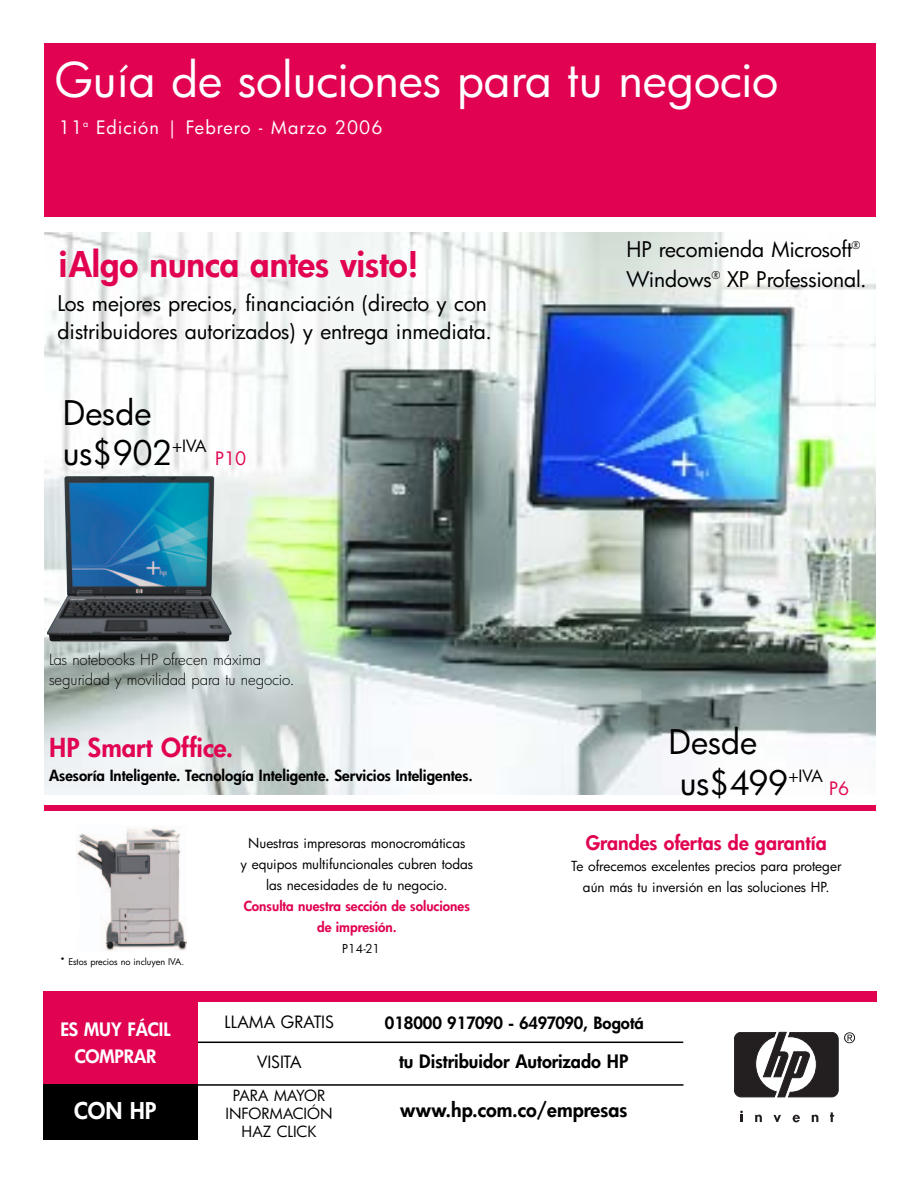
<style>
.page{position:relative;width:918px;height:1188px;background:#fff}
.page>*{position:absolute;margin:0;border:0;box-sizing:border-box;transform-origin:0 0}
.t1{font:46.5px "Futura";color:#fff}
.t2{font:800 34.5px "Futura";color:#e10352}
.t3{font:33px/40.5px "Futura";letter-spacing:-.01em;color:#000}
.t4{font:800 25.5px "Futura";color:#e10352}
.t5{font:800 22.5px "Futura";color:#fff}
.t6{font:21px/27.3px "Futura";letter-spacing:-.005em;color:#000}
.t7{font:800 19.5px "Futura";color:#e10352}
.t8{font:800 19.5px "Futura";color:#000}
.t9{font:18px "Futura";letter-spacing:.06em;color:#fff}
.t10{font:800 18px "Futura";color:#000}
.t11{font:800 18px/27px "Futura";color:#fff;text-align:center}
.t12{font:18px "Futura";color:#e10352}
.t13{font:800 16.5px "Futura";color:#000}
.t14{font:16.5px "Futura";letter-spacing:-.005em;color:#000}
.t15{font:800 15px "Futura";color:#000}
.t16{font:300 15px/19.5px "Futura";letter-spacing:-.005em;color:#000}
.t17{font:15px/18px "Futura";color:#000;text-align:center}
.t18{font:13.5px/21px "Futura";letter-spacing:-.005em;color:#000;text-align:center}
.t19{font:800 13.5px/21px "Futura";color:#e10352;text-align:center}
.t20{font:12px "Futura";color:#000}
.t21{font:9px "Futura";letter-spacing:-.01em;color:#000}
</style>
<div class="page">
<hr style="left:198px;top:1042px;width:485px;height:1px;background:#000">
<hr style="left:194px;top:1084px;width:489px;height:2px;background:#000">
<div style="left:43px;top:991px;width:155px;height:93px;background:#e10352"></div>
<div style="left:44px;top:43px;width:832px;height:174px;background:#e10352"></div>
<img style="left:44px;top:232px;width:832px;height:562px">
<img style="left:47px;top:475px;width:185px;height:167px">
<div style="left:44px;top:806px;width:832px;height:5px;background:#e10352"></div>
<img style="left:76px;top:828px;width:110px;height:123px">
<div style="left:43px;top:1084px;width:155px;height:56px;background:#000"></div>
<svg style="left:734px;top:1032px;width:104px;height:65px"></svg>
<svg style="left:773px;top:1115px;width:8px;height:7px"></svg>
<svg style="left:755px;top:1115px;width:7px;height:7px"></svg>
<svg style="left:812px;top:1115px;width:6px;height:7px"></svg>
<svg style="left:740px;top:1111px;width:3px;height:11px"></svg>
<svg style="left:793px;top:1115px;width:7px;height:7px"></svg>
<svg style="left:830px;top:1112px;width:4px;height:10px"></svg>
<svg style="left:844px;top:1032px;width:11px;height:11px"></svg>
<div style="left:196px;top:991px;width:681px;height:11px;background:#e10352"></div>
<h1 class="t1" style="left:55px;top:59px;width:725px">Guía de soluciones para tu negocio</h1>
<h3 class="t9" style="left:59px;top:119px;width:325px">11<sup>a</sup> Edición | Febrero - Marzo 2006</h3>
<h2 class="t2" style="left:57px;top:249px;width:363px">¡Algo nunca antes visto!</h2>
<h3 class="t6" style="left:57px;top:292px;width:436px">Los mejores precios, financiación (directo y con distribuidores autorizados) y entrega inmediata.</h3>
<h3 class="t3" style="left:63px;top:395px;width:145px">Desde us$902<sup>+IVA</sup></h3>
<h3 class="t12" style="left:215px;top:450px;width:33px">P10</h3>
<p class="t16" style="left:49px;top:651px;width:247px">Las notebooks HP ofrecen máxima seguridad y movilidad para tu negocio.</p>
<h3 class="t4" style="left:49px;top:736px;width:186px">HP Smart Office.</h3>
<p class="t15" style="left:49px;top:769px;width:425px">Asesoría Inteligente. Tecnología Inteligente. Servicios Inteligentes.</p>
<p class="t21" style="left:69px;top:958px;width:117px">Estos precios no incluyen IVA.</p>
<p class="t18" style="left:240px;top:833px;width:234px">Nuestras impresoras monocromáticas<br>y equipos multifuncionales cubren todas las necesidades de tu negocio.</p>
<p class="t19" style="left:244px;top:896px;width:228px">Consulta nuestra sección de soluciones de impresión.</p>
<p class="t20" style="left:342px;top:943px;width:39px">P14-21</p>
<h3 class="t6" style="left:627px;top:236px;width:242px;line-height:30px">HP recomienda Microsoft<sup>®<br></sup>Windows<sup>®</sup> XP Professional.</h3>
<h3 class="t3" style="left:680px;top:725px;width:145px;text-indent:-11px">Desde us$499<sup>+IVA</sup></h3>
<h3 class="t12" style="left:829px;top:780px;width:22px">P6</h3>
<h3 class="t7" style="left:586px;top:834px;width:242px">Grandes ofertas de garantía</h3>
<p class="t18" style="left:571px;top:857px;width:272px">Te ofrecemos excelentes precios para proteger aún más tu inversión en las soluciones HP.</p>
<h3 class="t11" style="left:60px;top:1018px;width:112px">ES MUY FÁCIL<br>COMPRAR</h3>
<h3 class="t5" style="left:74px;top:1100px;width:84px">CON HP</h3>
<p class="t14" style="left:225px;top:1014px;width:111px">LLAMA GRATIS</p>
<p class="t14" style="left:257px;top:1055px;width:46px">VISITA</p>
<p class="t17" style="left:226px;top:1088px;width:109px">PARA MAYOR<br>INFORMACIÓN<br>HAZ CLICK</p>
<p class="t13" style="left:385px;top:1016px;width:261px">018000 917090 - 6497090, Bogotá</p>
<h3 class="t10" style="left:399px;top:1054px;width:231px">tu Distribuidor Autorizado HP</h3>
<h3 class="t8" style="left:400px;top:1101px;width:229px">www.hp.com.co/empresas</h3>
</div>
